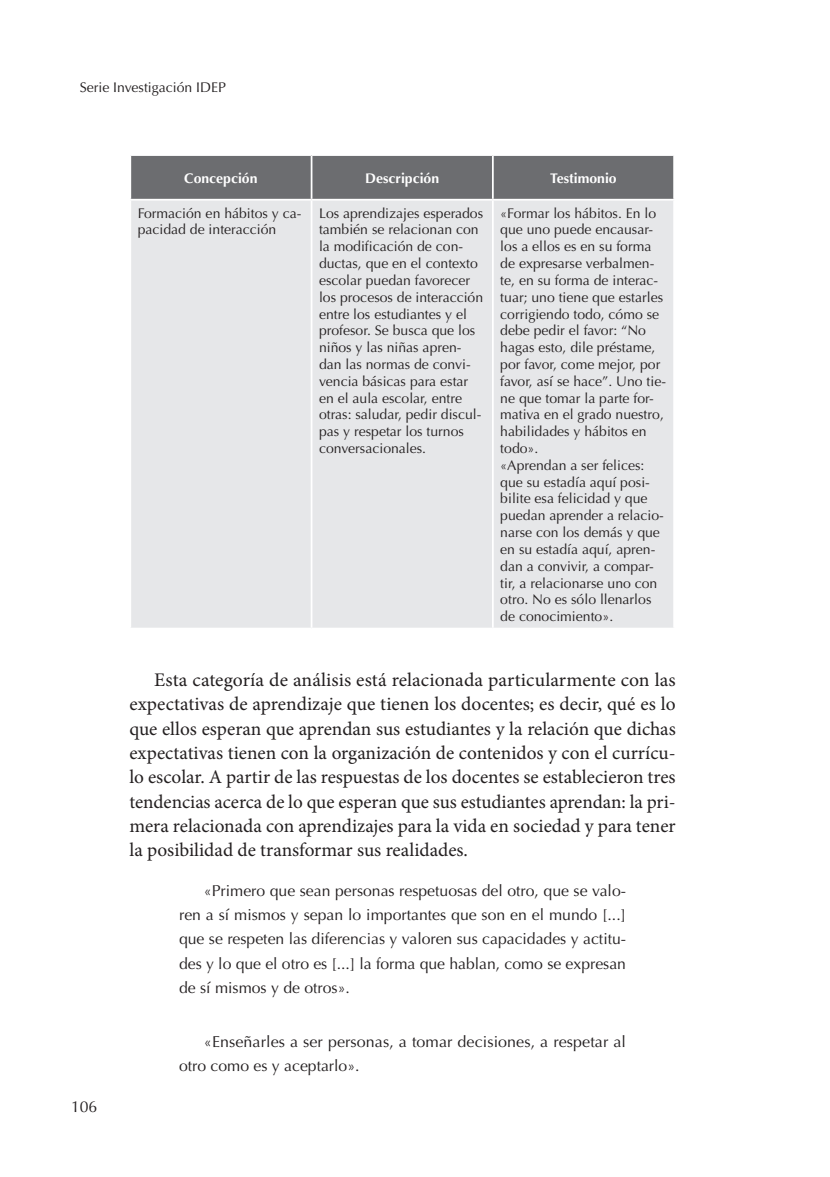
<style>
.page{position:relative;width:830px;height:1177px;background:#fff}
.page>*{position:absolute;margin:0;border:0;box-sizing:border-box;transform-origin:0 0}
.t1{font:19.25px/24.3px "Minion Pro";color:#231f20;text-align:justify}
.t2{font:15.75px/24.3px "Optima";color:#231f20;text-align:justify}
.t3{font:14px/16.8px "Optima";color:#231f20}
.t4{font:700 14px "Optima";color:#fff}
</style>
<div class="page">
<div style="left:131px;top:156px;width:541px;height:43px;background:#6c6d70"></div>
<div style="left:131px;top:200px;width:541px;height:427px;background:#e6e7e9"></div>
<hr style="left:310px;top:156px;width:2px;height:43px;background:#fff">
<hr style="left:491px;top:156px;width:2px;height:43px;background:#fff">
<hr style="left:310px;top:200px;width:2px;height:427px;background:#fff">
<hr style="left:491px;top:200px;width:2px;height:427px;background:#fff">
<p class="t3" style="left:80px;top:79px;width:147px">Serie Investigación IDEP</p>
<p class="t4" style="left:184px;top:170px;width:75px">Concepción</p>
<p class="t4" style="left:365px;top:170px;width:75px">Descripción</p>
<p class="t4" style="left:550px;top:170px;width:68px">Testimonio</p>
<p class="t3" style="left:138px;top:205px;width:165px">Formación en hábitos y ca&shy;pacidad de interacción</p>
<p class="t3" style="left:319px;top:205px;width:166px">Los aprendizajes esperados también se relacionan con la modificación de con&shy;ductas, que en el contexto escolar puedan favorecer los procesos de interacción entre los estudiantes y el profesor. Se busca que los niños y las niñas apren&shy;dan las normas de convi&shy;vencia básicas para estar en el aula escolar, entre otras:saludar, pedir discul&shy;pas y respetar los turnos conversacionales.</p>
<p class="t3" style="left:500px;top:205px;width:167px">«Formar los hábitos. En lo que uno puede encausar&shy;los a ellos es en su forma de expresarse verbalmen&shy;te, en su forma de interac&shy;tuar;uno tiene que estarles corrigiendo todo, cómo se debe pedir el favor:“No hagas esto, dile préstame, por favor, come mejor, por favor, así se hace”. Uno tie&shy;ne que tomar la parte for&shy;mativa en el grado nuestro, habilidades y hábitos en todo».<br>«Aprendan a ser felices: que su estadía aquí posi&shy;bilite esa felicidad y que puedan aprender a relacio&shy;narse con los demás y que en su estadía aquí, apren&shy;dan a convivir, a compar&shy;tir, a relacionarse uno con otro. No es sólo llenarlos de conocimiento».</p>
<p class="t2" style="left:71px;top:1094px;width:28px">106</p>
<p class="t1" style="left:129px;top:667px;width:547px;text-indent:25px">Esta categoría de análisis está relacionada particularmente con las expectativas de aprendizaje que tienen los docentes; es decir, qué es lo que ellos esperan que aprendan sus estudiantes y la relación que dichas expectativas tienen con la organización de contenidos y con el currícu&shy;lo escolar. A partir de las respuestas de los docentes se establecieron tres tendencias acerca de lo que esperan que sus estudiantes aprendan: la pri&shy;mera relacionada con aprendizajes para la vida en sociedad y para tener la posibilidad de transformar sus realidades.</p>
<p class="t2" style="left:179px;top:878px;width:448px;text-indent:25px">«Primero que sean personas respetuosas del otro, que se valo&shy;ren a sí mismos y sepan lo importantes que son en el mundo [...] que se respeten las diferencias y valoren sus capacidades y actitu&shy;des y lo que el otro es [...] la forma que hablan, como se expresan de sí mismos y de otros».</p>
<p class="t2" style="left:179px;top:1029px;width:448px;text-indent:25px">«Enseñarles a ser personas, a tomar decisiones, a respetar al otro como es y aceptarlo».</p>
</div>
